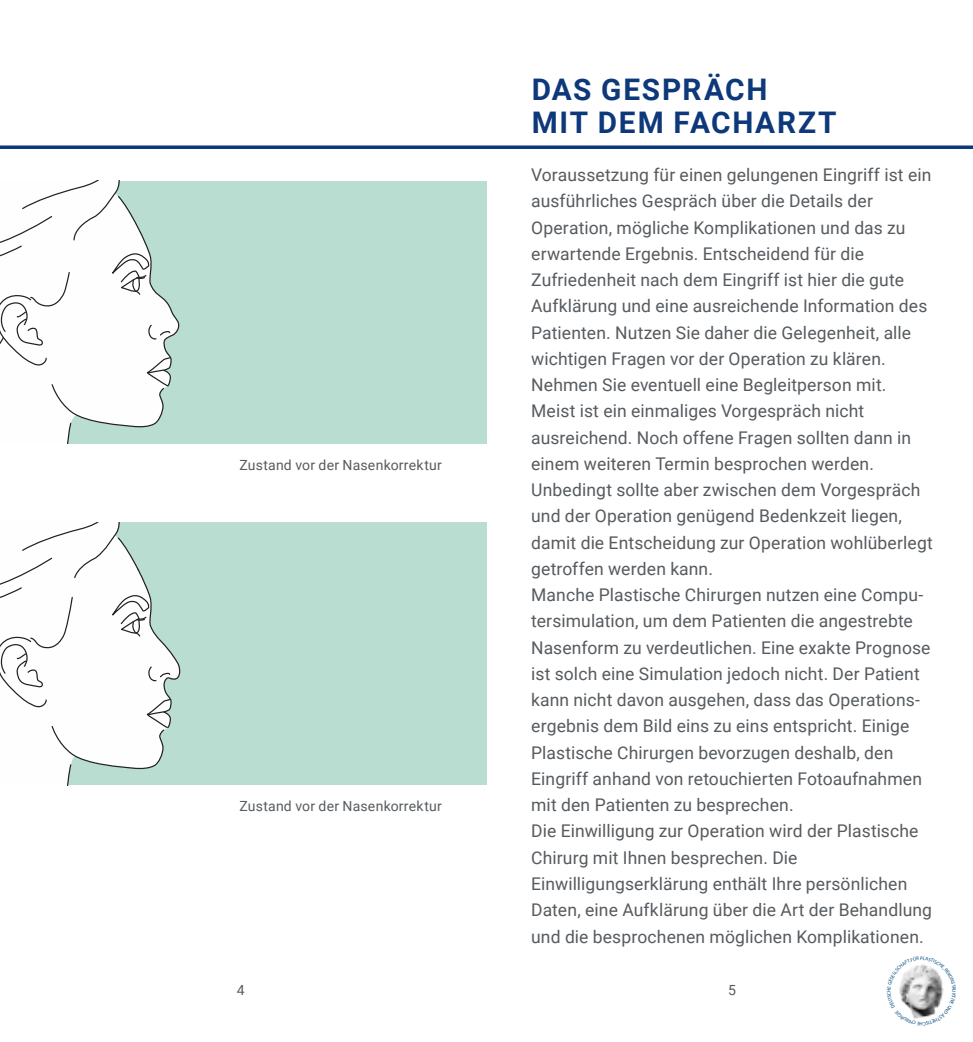
<style>
.page{position:relative;width:973px;height:1042px;background:#fff}
.page>*{position:absolute;margin:0;border:0;box-sizing:border-box;transform-origin:0 0}
.t1{font:700 29.75px/33.2px "Roboto";letter-spacing:.06em;color:#0d387a}
.t2{font:17.5px/26.2px "Roboto";letter-spacing:.005em;color:#565b5f}
.t3{font:14px "Roboto";letter-spacing:.015em;color:#565b5f}
</style>
<div class="page">
<svg style="left:0;top:145px;width:972px;height:4px;fill:#0e397a"></svg>
<div style="left:0;top:181px;width:486px;height:263px;background:#b9ddd0"></div>
<svg style="left:0;top:181px;width:180px;height:263px"></svg>
<div style="left:0;top:522px;width:486px;height:263px;background:#b9ddd0"></div>
<svg style="left:0;top:522px;width:181px;height:263px"></svg>
<svg style="left:899px;top:964px;width:45px;height:55px"></svg>
<p class="t3" style="left:239px;top:455px;width:204px">Zustand vor der Nasenkorrektur</p>
<p class="t3" style="left:239px;top:796px;width:204px">Zustand vor der Nasenkorrektur</p>
<h1 class="t1" style="left:531px;top:72px;width:306px">DAS GESPRÄCH<br>MIT DEM FACHARZT</h1>
<p class="t2" style="left:531px;top:161px;width:403px">Voraussetzung für einen gelungenen Eingriff ist ein ausführliches Gespräch über die Details der Operation, mögliche Komplikationen und das zu erwartende Ergebnis. Entscheidend für die Zufriedenheit nach dem Eingriff ist hier die gute Aufklärung und eine ausreichende Information des Patienten. Nutzen Sie daher die Gelegenheit, alle wichtigen Fragen vor der Operation zu klären.<br>Nehmen Sie eventuell eine Begleitperson mit.<br>Meist ist ein einmaliges Vorgespräch nicht ausreichend. Noch offene Fragen sollten dann in einem weiteren Termin besprochen werden.<br>Unbedingt sollte aber zwischen dem Vorgespräch und der Operation genügend Bedenkzeit liegen, damit die Entscheidung zur Operation wohlüberlegt getroffen werden kann.<br>Manche Plastische Chirurgen nutzen eine Compu&shy;tersimulation, um dem Patienten die angestrebte Nasenform zu verdeutlichen. Eine exakte Prognose ist solch eine Simulation jedoch nicht. Der Patient kann nicht davon ausgehen, dass das Operations&shy;ergebnis dem Bild eins zu eins entspricht. Einige Plastische Chirurgen bevorzugen deshalb, den Eingriff anhand von retouchierten Fotoaufnahmen mit den Patienten zu besprechen.<br>Die Einwilligung zur Operation wird der Plastische Chirurg mit Ihnen besprechen. Die Einwilligungserklärung enthält Ihre persönlichen Daten, eine Aufklärung über die Art der Behandlung und die besprochenen möglichen Komplikationen.</p>
<p class="t3" style="left:237px;top:980px;width:9px">4</p>
<p class="t3" style="left:728px;top:980px;width:9px">5</p>
</div>
